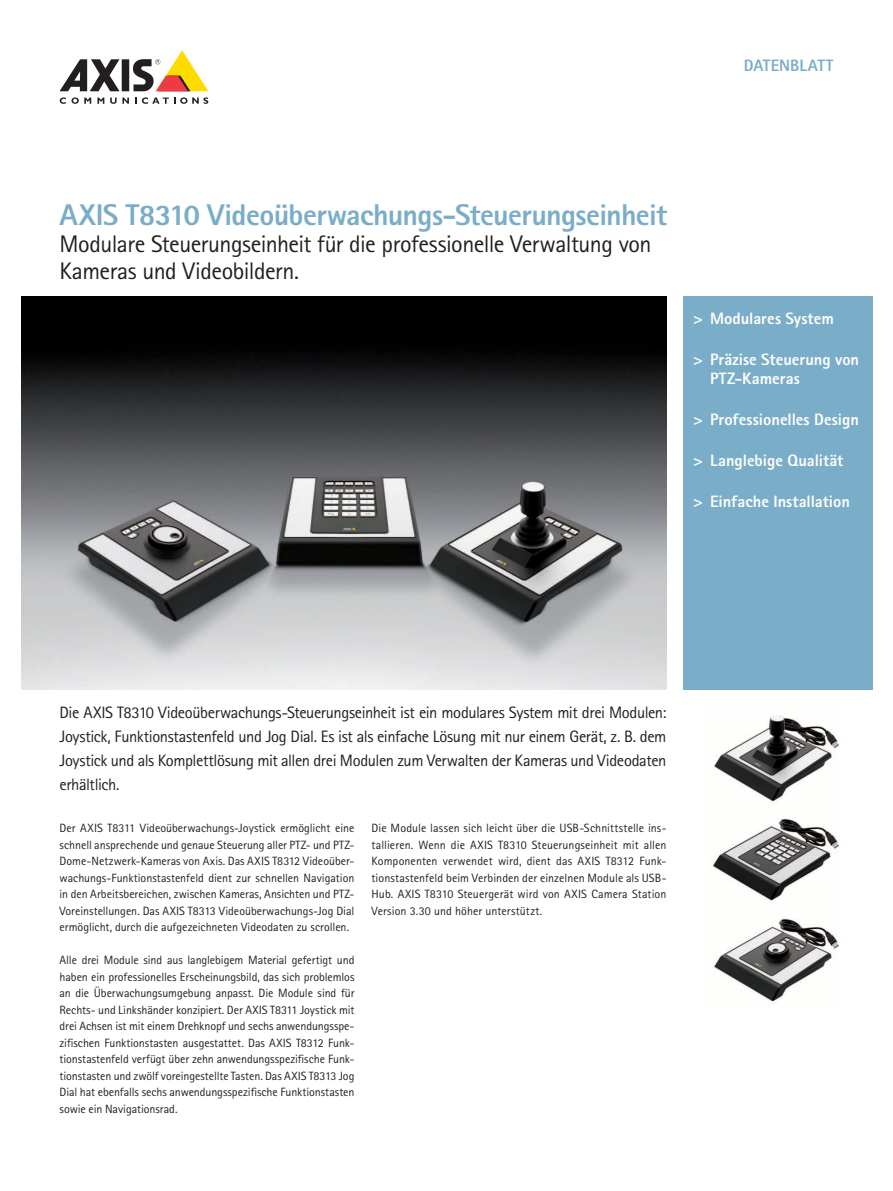
<style>
.page{position:relative;width:893px;height:1191px;background:#fff}
.page>*{position:absolute;margin:0;border:0;box-sizing:border-box;transform-origin:0 0}
.t1{font:800 30px "Rotis Sans Serif Pro";letter-spacing:-.02em;color:#7aadc8}
.t2{font:24px/27px "Rotis Sans Serif Pro";letter-spacing:-.025em;color:#231f20}
.t3{font:16.5px/24px "Rotis Sans Serif Pro";letter-spacing:-.03em;color:#231f20;text-align:justify}
.t4{font:800 16.5px/19.5px "Rotis Sans Serif Pro";color:#fff}
.t5{font:800 16.5px "Rotis Sans Serif Pro";color:#7aadc8}
.t6{font:12px/16.5px "Rotis Sans Serif Pro";color:#231f20;text-align:justify}
</style>
<div class="page">
<div style="left:122px;top:59px;width:7px;height:32px;background:#231f20"></div>
<svg style="left:60px;top:59px;width:60px;height:32px"></svg>
<svg style="left:133px;top:50px;width:75px;height:41px"></svg>
<svg style="left:60px;top:97px;width:31px;height:7px"></svg>
<svg style="left:97px;top:98px;width:7px;height:6px"></svg>
<svg style="left:110px;top:98px;width:19px;height:6px"></svg>
<svg style="left:135px;top:97px;width:73px;height:7px"></svg>
<div style="left:684px;top:296px;width:189px;height:393px;background:#7aadc8"></div>
<img style="left:21px;top:296px;width:645px;height:393px">
<img style="left:714px;top:715px;width:126px;height:87px">
<img style="left:709px;top:818px;width:131px;height:84px">
<img style="left:714px;top:918px;width:126px;height:84px">
<h3 class="t5" style="left:744px;top:55px;width:91px">DATENBLATT</h3>
<h1 class="t1" style="left:60px;top:195px;width:609px">AXIS T8310 Videoüberwachungs-Steuerungseinheit</h1>
<h2 class="t2" style="left:60px;top:230px;width:594px">Modulare Steuerungseinheit für die professionelle Verwaltung von<br>Kameras und Videobildern.</h2>
<h3 class="t4" style="left:693px;top:308px;width:142px">&gt; Modulares System</h3>
<h3 class="t4" style="left:710px;top:349px;width:151px;text-indent:-17px">&gt; Präzise Steuerung von<br>PTZ-Kameras</h3>
<h3 class="t4" style="left:693px;top:410px;width:167px">&gt; Professionelles Design</h3>
<h3 class="t4" style="left:693px;top:450px;width:152px">&gt; Langlebige Qualität</h3>
<h3 class="t4" style="left:693px;top:491px;width:158px">&gt; Einfache Installation</h3>
<p class="t3" style="left:60px;top:700px;width:608px">Die AXIS T8310 Videoüberwachungs-Steuerungseinheit ist ein modulares System mit drei Modulen:<br>Joystick, Funktionstastenfeld und Jog Dial. Es ist als einfache Lösung mit nur einem Gerät, z. B. dem Joystick und als Komplettlösung mit allen drei Modulen zum Verwalten der Kameras und Videodaten erhältlich.</p>
<p class="t6" style="left:60px;top:820px;width:296px">Der AXIS T8311 Videoüberwachungs-Joystick ermöglicht eine schnell ansprechende und genaue Steuerung aller PTZ- und PTZ-Dome-Netzwerk-Kameras von Axis. Das AXIS T8312 Videoüber&shy;wachungs-Funktionstastenfeld dient zur schnellen Navigation in den Arbeitsbereichen, zwischen Kameras, Ansichten und PTZ-Voreinstellungen. Das AXIS T8313 Videoüberwachungs-Jog Dial ermöglicht, durch die aufgezeichneten Videodaten zu scrollen.</p>
<p class="t6" style="left:60px;top:952px;width:296px">Alle drei Module sind aus langlebigem Material gefertigt und haben ein professionelles Erscheinungsbild, das sich problemlos an die Überwachungsumgebung anpasst. Die Module sind für Rechts- und Linkshänder konzipiert. Der AXIS T8311 Joystick mit drei Achsen ist mit einem Drehknopf und sechs anwendungsspe&shy;zifischen Funktionstasten ausgestattet. Das AXIS T8312 Funk&shy;tionstastenfeld verfügt über zehn anwendungsspezifische Funk&shy;tionstasten und zwölf voreingestellte Tasten. Das AXIS T8313 Jog Dial hat ebenfalls sechs anwendungsspezifische Funktionstasten sowie ein Navigationsrad.</p>
<p class="t6" style="left:372px;top:820px;width:296px">Die Module lassen sich leicht über die USB-Schnittstelle ins&shy;tallieren. Wenn die AXIS T8310 Steuerungseinheit mit allen Komponenten verwendet wird, dient das AXIS T8312 Funk&shy;tionstastenfeld beim Verbinden der einzelnen Module als USB-Hub. AXIS T8310 Steuergerät wird von AXIS Camera Station Version 3.30 und höher unterstützt.</p>
</div>
